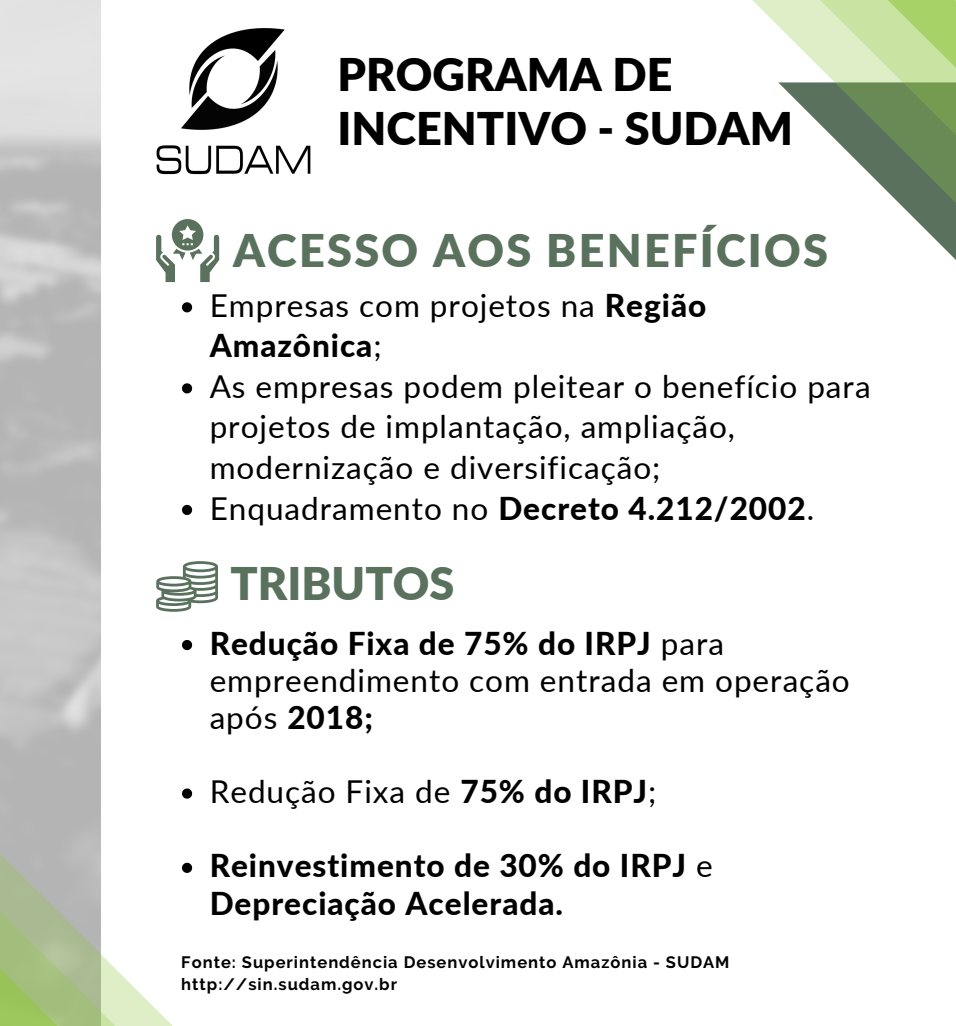
<style>
.page{position:relative;width:956px;height:1026px;background:#fff}
.page>*{position:absolute;margin:0;border:0;box-sizing:border-box;transform-origin:0 0}
.t1{font:900 45px/54px "Lato";color:#000}
.t2{font:900 45px "Lato";letter-spacing:.05em;color:#59715d}
.t3{font:900 45px "Lato";color:#59715d}
.t4{font:31.5px/40.5px "Lato";letter-spacing:.03em;color:#000}
.t5{font:800 31.5px/37.2px "Lato";letter-spacing:.03em;color:#000}
.t6{font:700 16.5px "Raleway";letter-spacing:.06em;color:#000}
.s1{font-weight:800}
.s2{font-weight:400}
</style>
<div class="page">
<svg style="left:0;top:854px;width:172px;height:172px"></svg>
<svg style="left:752px;top:0;width:26px;height:26px"></svg>
<svg style="left:778px;top:0;width:177px;height:259px"></svg>
<svg style="left:156px;top:219px;width:63px;height:63px"></svg>
<img style="left:156px;top:29px;width:154px;height:145px">
<svg style="left:156px;top:561px;width:62px;height:51px"></svg>
<svg style="left:182px;top:302px;width:10px;height:10px"></svg>
<svg style="left:182px;top:383px;width:10px;height:10px"></svg>
<svg style="left:182px;top:505px;width:10px;height:10px"></svg>
<svg style="left:182px;top:640px;width:10px;height:10px"></svg>
<svg style="left:182px;top:789px;width:10px;height:10px"></svg>
<svg style="left:182px;top:863px;width:10px;height:10px"></svg>
<p class="t1" style="left:337px;top:47px;width:457px">PROGRAMA DE<br>INCENTIVO - SUDAM</p>
<p class="t2" style="left:233px;top:223px;width:596px">ACESSO AOS BENEFÍCIOS</p>
<p class="t4" style="left:210px;top:284px;width:498px">Empresas com projetos na <span class="s1">Região<br>Amazônica</span>;</p>
<p class="t4" style="left:210px;top:366px;width:662px">As empresas podem pleitear o benefício para projetos de implantação, ampliação, modernização e diversificação;</p>
<p class="t5" style="left:210px;top:489px;width:605px"><span class="s2">Enquadramento no</span> Decreto 4.212/2002<span class="s2">.</span></p>
<p class="t3" style="left:230px;top:556px;width:225px">TRIBUTOS</p>
<p class="t4" style="left:210px;top:624px;width:641px;line-height:37.2px"><span class="s1">Redução Fixa de 75% do IRPJ</span> para empreendimento com entrada em operação após <span class="s1">2018;</span></p>
<p class="t4" style="left:210px;top:771px;width:448px">Redução Fixa de <span class="s1">75% do IRPJ</span>;</p>
<p class="t5" style="left:210px;top:847px;width:504px">Reinvestimento de 30% do IRPJ <span class="s2">e<br></span>Depreciação Acelerada.</p>
<p class="t6" style="left:181px;top:952px;width:549px">Fonte: Superintendência Desenvolvimento Amazônia - SUDAM</p>
<p class="t6" style="left:181px;top:975px;width:217px">http://sin.sudam.gov.br</p>
</div>
